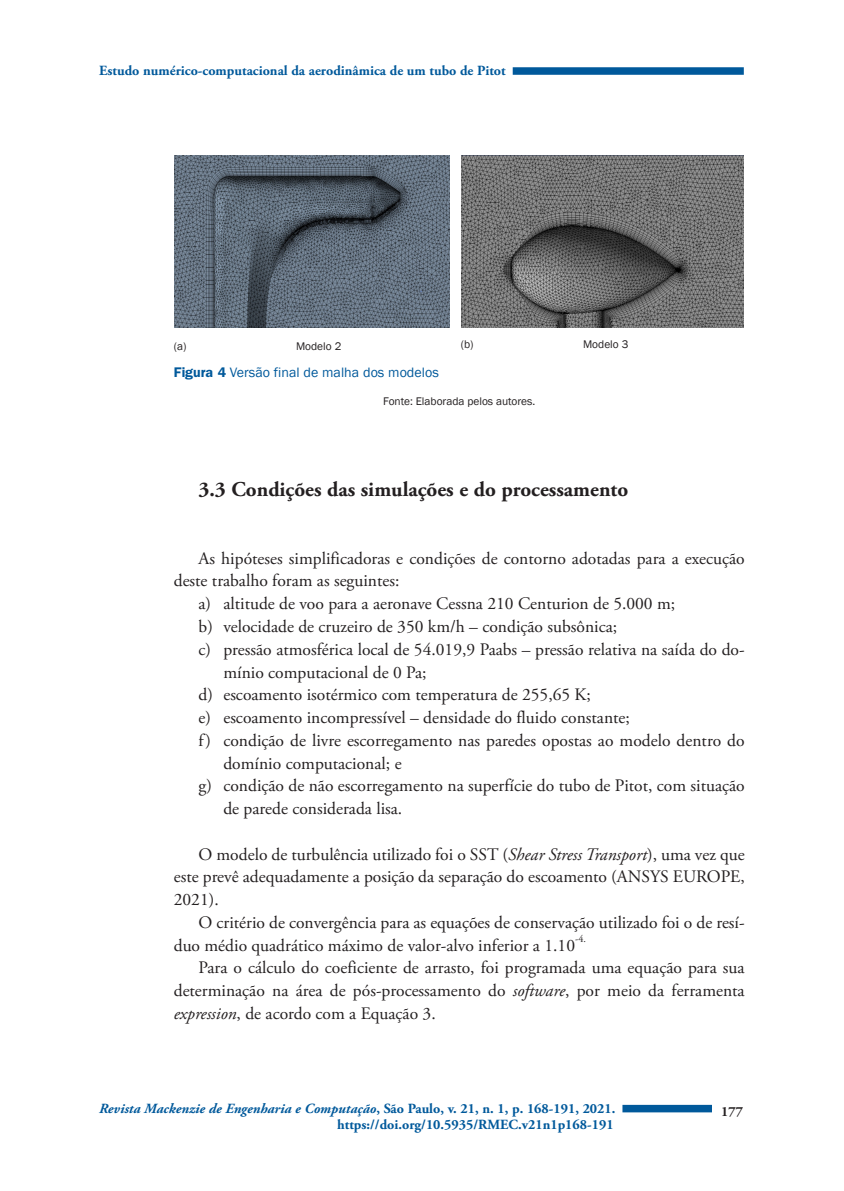
<style>
.page{position:relative;width:844px;height:1191px;background:#fff}
.page>*{position:absolute;margin:0;border:0;box-sizing:border-box;transform-origin:0 0}
.Sub_02{font:700 21px "Adobe Garamond Pro";color:#231f20}
.Texto{font:17.5px/22.8px "Adobe Garamond Pro";color:#231f20}
.Bullet{font:17.5px/22.8px "Adobe Garamond Pro";color:#231f20}
.t1{font:700 14px/16.8px "Adobe Garamond Pro";color:#00599b;text-align:right}
.Figura_Titulo{font:14px "Franklin Gothic";color:#00599b}
.t2{font:700 14px "Adobe Garamond Pro";color:#231f20}
.Figura_fonte{font:11.38px "Franklin Gothic";color:#231f20}
.Tabela_Miolo{font:11.38px "Franklin Gothic";color:#231f20}
.Texto-2{font:10.15px "Adobe Garamond Pro";color:#231f20}
.s1{font-weight:600}
.s2{font-style:italic}
</style>
<div class="page">
<div style="left:622px;top:1104px;width:90px;height:8px;background:#00599b"></div>
<div style="left:711px;top:1104px;width:33px;height:27px;background:#fff"></div>
<div style="left:512px;top:67px;width:231px;height:8px;background:#00599b"></div>
<img style="left:175px;top:156px;width:274px;height:171px">
<img style="left:461px;top:156px;width:282px;height:171px">
<p class="t1" style="left:99px;top:62px;width:408px">Estudo numérico-computacional da aerodinâmica de um tubo de Pitot</p>
<p class="Tabela_Miolo" style="left:174px;top:340px;width:14px">(a)</p>
<p class="Tabela_Miolo" style="left:296px;top:340px;width:47px">Modelo 2</p>
<p class="Tabela_Miolo" style="left:460px;top:337px;width:14px">(b)</p>
<p class="Tabela_Miolo" style="left:583px;top:337px;width:47px">Modelo 3</p>
<p class="Figura_Titulo" style="left:174px;top:364px;width:266px"><span class="s1">Figura 4</span> Versão final de malha dos modelos</p>
<p class="Figura_fonte" style="left:383px;top:394px;width:154px">Fonte: Elaborada pelos autores.</p>
<p class="Sub_02" style="left:198px;top:477px;width:431px">3.3 Condições das simulações e do processamento</p>
<p class="Texto" style="left:174px;top:547px;width:572px;text-indent:25px">As hipóteses simplificadoras e condições de contorno adotadas para a execução deste trabalho foram as seguintes:</p>
<p class="Bullet" style="left:198px;top:593px;width:478px">a) altitude de voo para a aeronave Cessna 210 Centurion de 5.000 m;</p>
<p class="Bullet" style="left:198px;top:615px;width:420px">b) velocidade de cruzeiro de 350 km/h – condição subsônica;</p>
<p class="Bullet" style="left:223px;top:638px;width:522px;text-indent:-25px">c) pressão atmosférica local de 54.019,9 Paabs – pressão relativa na saída do do&shy;mínio computacional de 0 Pa;</p>
<p class="Bullet" style="left:198px;top:684px;width:393px">d) escoamento isotérmico com temperatura de 255,65 K;</p>
<p class="Bullet" style="left:198px;top:706px;width:432px">e) escoamento incompressível – densidade do fluido constante;</p>
<p class="Bullet" style="left:223px;top:729px;width:522px;text-indent:-25px">f) condição de livre escorregamento nas paredes opostas ao modelo dentro do domínio computacional; e</p>
<p class="Bullet" style="left:223px;top:775px;width:522px;text-indent:-25px">g) condição de não escorregamento na superfície do tubo de Pitot, com situação de parede considerada lisa.</p>
<p class="Texto" style="left:174px;top:843px;width:572px;text-align:justify;text-indent:25px">O modelo de turbulência utilizado foi o SST (<span class="s2">Shear Stress Transport</span>), uma vez que este prevê adequadamente a posição da separação do escoamento (ANSYS EUROPE, 2021).</p>
<p class="Texto" style="left:174px;top:911px;width:572px;text-indent:25px">O critério de convergência para as equações de conservação utilizado foi o de resí&shy;duo médio quadrático máximo de valor-alvo inferior a 1.10</p>
<p class="Texto-2" style="left:575px;top:932px;width:12px">-4.</p>
<p class="Texto" style="left:174px;top:957px;width:572px;text-align:justify;text-indent:25px">Para o cálculo do coeficiente de arrasto, foi programada uma equação para sua determinação na área de pós-processamento do <span class="s2">software</span>, por meio da ferramenta <span class="s2">expression</span>, de acordo com a Equação 3.</p>
<p class="t1" style="left:99px;top:1100px;width:517px"><span class="s2">Revista Mackenzie de Engenharia e Computação</span>, São Paulo, v. 21, n. 1, p. 168-191, 2021. https://doi.org/10.5935/RMEC.v21n1p168-191</p>
<p class="t2" style="left:721px;top:1103px;width:23px">177</p>
</div>
